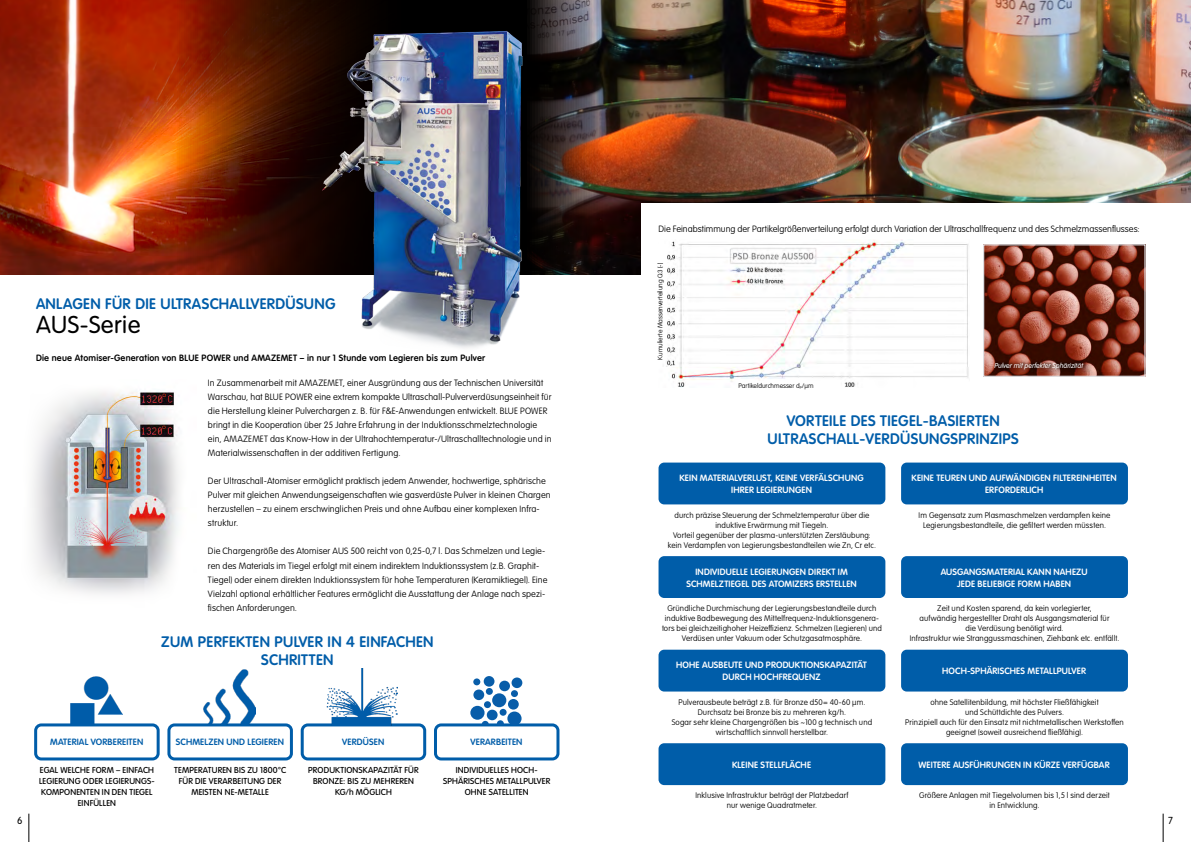
<style>
.page{position:relative;width:1191px;height:842px;background:#fff}
.page>*{position:absolute;margin:0;border:0;box-sizing:border-box;transform-origin:0 0}
.t1{font:24px "VAG Rounded Next";letter-spacing:.02em;color:#000}
.t2{font:600 15px/18px "VAG Rounded Next";letter-spacing:.02em;color:#005da9;text-align:center}
.t3{font:10px "VAG Rounded Next";color:#000}
.t4{font:300 9px/14px "VAG Rounded Next";letter-spacing:.01em;color:#000}
.t5{font:600 9px/12px "VAG Rounded Next";letter-spacing:.015em;color:#fff;text-align:center}
.t6{font:600 9px "VAG Rounded Next";letter-spacing:.02em;color:#000}
.t7{font:600 9px "VAG Rounded Next";letter-spacing:.015em;color:#005da9}
.t8{font:500 8.5px/11px "VAG Rounded Next";letter-spacing:.02em;color:#000;text-align:center}
.t9{font:300 8px/10px "VAG Rounded Next";letter-spacing:.015em;color:#000;text-align:center}
.t10{font:italic 7px "VAG Rounded Next";color:#fff}
.t11{font:300 6.6px "VAG Rounded Next";color:#000}
</style>
<div class="page">
<img style="left:0;top:0;width:414px;height:275px">
<div style="left:658px;top:556px;width:227px;height:42px;background:#005da9;border-radius:6px"></div>
<div style="left:658px;top:463px;width:227px;height:41px;background:#005da9;border-radius:6px"></div>
<div style="left:658px;top:650px;width:227px;height:41px;background:#005da9;border-radius:6px"></div>
<div style="left:658px;top:743px;width:227px;height:42px;background:#005da9;border-radius:6px"></div>
<div style="left:901px;top:556px;width:227px;height:42px;background:#005da9;border-radius:6px"></div>
<div style="left:901px;top:463px;width:227px;height:41px;background:#005da9;border-radius:6px"></div>
<div style="left:901px;top:650px;width:227px;height:41px;background:#005da9;border-radius:6px"></div>
<div style="left:901px;top:743px;width:227px;height:42px;background:#005da9;border-radius:6px"></div>
<div style="left:34px;top:723px;width:126px;height:37px;border:3px solid #005da9;border-radius:6px"></div>
<div style="left:167px;top:723px;width:126px;height:37px;border:3px solid #005da9;border-radius:6px"></div>
<div style="left:301px;top:723px;width:125px;height:37px;border:3px solid #005da9;border-radius:6px"></div>
<div style="left:434px;top:723px;width:125px;height:37px;border:3px solid #005da9;border-radius:6px"></div>
<img style="left:71px;top:676px;width:51px;height:49px">
<img style="left:204px;top:669px;width:52px;height:56px">
<img style="left:326px;top:668px;width:71px;height:58px">
<svg style="left:470px;top:676px;width:52px;height:49px"></svg>
<svg style="left:28px;top:814px;width:1px;height:28px"></svg>
<svg style="left:1162px;top:814px;width:1px;height:28px"></svg>
<img style="left:524px;top:0;width:667px;height:274px">
<img style="left:32px;top:392px;width:147px;height:202px">
<img style="left:315px;top:24px;width:221px;height:324px">
<div style="left:642px;top:203px;width:549px;height:84px;background:#fff"></div>
<img style="left:666px;top:239px;width:303px;height:149px">
<div style="left:652px;top:244px;width:15px;height:116px;background:#fff"></div>
<div style="left:738px;top:381px;width:101px;height:8px;background:#fff"></div>
<img style="left:985px;top:246px;width:158px;height:129px">
<div style="left:983px;top:244px;width:162px;height:133px;border:1px solid #e1e3e7"></div>
<div style="left:993px;top:361px;width:99px;height:17px;background:#000;opacity:.75"></div>
<svg style="left:993px;top:360px;width:94px;height:12px"></svg>
<h2 class="t2" style="left:36px;top:295px;width:301px">ANLAGEN FÜR DIE ULTRASCHALLVERDÜSUNG</h2>
<h1 class="t1" style="left:36px;top:311px;width:106px">AUS-Serie</h1>
<p class="t6" style="left:36px;top:352px;width:450px">Die neue Atomiser-Generation von BLUE POWER und AMAZEMET – in nur 1 Stunde vom Legieren bis zum Pulver</p>
<p class="t4" style="left:208px;top:377px;width:345px">In Zusammenarbeit mit AMAZEMET, einer Ausgründung aus der Technischen Universität Warschau, hat BLUE POWER eine extrem kompakte Ultraschall-Pulververdüsungseinheit für die Herstellung kleiner Pulverchargen z. B. für F&amp;E-Anwendungen entwickelt. BLUE POWER bringt in die Kooperation über 25 Jahre Erfahrung in der Induktionsschmelztechnologie ein, AMAZEMET das Know-How in der Ultrahochtemperatur-/Ultraschalltechnologie und in Materialwissenschaften in der additiven Fertigung.</p>
<p class="t4" style="left:208px;top:475px;width:344px">Der Ultraschall-Atomiser ermöglicht praktisch jedem Anwender, hochwertige, sphärische Pulver mit gleichen Anwendungseigenschaften wie gasverdüste Pulver in kleinen Chargen herzustellen – zu einem erschwinglichen Preis und ohne Aufbau einer komplexen Infra&shy;struktur.</p>
<p class="t4" style="left:208px;top:545px;width:341px">Die Chargengröße des Atomiser AUS 500 reicht von 0,25-0,7 l. Das Schmelzen und Legie&shy;ren des Materials im Tiegel erfolgt mit einem indirektem Induktionssystem (z.B. Graphit-Tiegel) oder einem direkten Induktionssystem für hohe Temperaturen (Keramiktiegel). Eine Vielzahl optional erhältlicher Features ermöglicht die Ausstattung der Anlage nach spezi&shy;fischen Anforderungen.</p>
<h2 class="t2" style="left:161px;top:633px;width:274px">ZUM PERFEKTEN PULVER IN 4 EINFACHEN<br>SCHRITTEN</h2>
<p class="t7" style="left:50px;top:737px;width:95px">MATERIAL VORBEREITEN</p>
<p class="t7" style="left:176px;top:737px;width:109px">SCHMELZEN UND LEGIEREN</p>
<p class="t7" style="left:342px;top:737px;width:43px">VERDÜSEN</p>
<p class="t7" style="left:470px;top:737px;width:53px">VERARBEITEN</p>
<p class="t8" style="left:39px;top:765px;width:117px">EGAL WELCHE FORM – EINFACH<br>LEGIERUNG ODER LEGIERUNGS-<br>KOMPONENTEN IN DEN TIEGEL<br>EINFÜLLEN</p>
<p class="t8" style="left:174px;top:765px;width:113px">TEMPERATUREN BIS ZU 1800°C<br>FÜR DIE VERARBEITUNG DER<br>MEISTEN NE-METALLE</p>
<p class="t8" style="left:308px;top:765px;width:112px">PRODUKTIONSKAPAZITÄT FÜR<br>BRONZE: BIS ZU MEHREREN<br>KG/h MÖGLICH</p>
<p class="t8" style="left:443px;top:765px;width:109px">INDIVIDUELLES HOCH-<br>SPHÄRISCHES METALLPULVER<br>OHNE SATELLITEN</p>
<p class="t4" style="left:658px;top:222px;width:482px">Die Feinabstimmung der Partikelgrößenverteilung erfolgt durch Variation der Ultraschallfrequenz und des Schmelzmassenflusses:</p>
<p class="t11" style="left:656px;top:360px;width:98px;rotate:-90deg">Kumulierte Massenverteilung Q3 [-]</p>
<p class="t11" style="left:738px;top:382px;width:77px">Partikeldurchmesser d<sub>P</sub>/μm</p>
<p class="t10" style="left:994px;top:361px;width:90px">Pulver mit perfekter Sphärizität</p>
<h2 class="t2" style="left:767px;top:411px;width:253px">VORTEILE DES TIEGEL-BASIERTEN<br>ULTRASCHALL-VERDÜSUNGSPRINZIPS</h2>
<p class="t5" style="left:679px;top:472px;width:186px">KEIN MATERIALVERLUST, KEINE VERFÄLSCHUNG<br>IHRER LEGIERUNGEN</p>
<p class="t5" style="left:911px;top:472px;width:207px">KEINE TEUREN UND AUFWÄNDIGEN FILTEREINHEITEN<br>ERFORDERLICH</p>
<p class="t9" style="left:668px;top:510px;width:209px">durch präzise Steuerung der Schmelztemperatur über die induktive Erwärmung mit Tiegeln.<br>Vorteil gegenüber der plasma-unterstützten Zerstäubung: kein Verdampfen von Legierungsbestandteilen wie Zn, Cr etc.</p>
<p class="t9" style="left:918px;top:510px;width:193px">Im Gegensatz zum Plasmaschmelzen verdampfen keine<br>Legierungsbestandteile, die gefiltert werden müssten.</p>
<p class="t5" style="left:686px;top:565px;width:172px">INDIVIDUELLE LEGIERUNGEN DIREKT IM<br>SCHMELZTIEGEL DES ATOMIZERS ERSTELLEN</p>
<p class="t5" style="left:940px;top:565px;width:148px">AUSGANGSMATERIAL KANN NAHEZU<br>JEDE BELIEBIGE FORM HABEN</p>
<p class="t9" style="left:662px;top:604px;width:221px">Gründliche Durchmischung der Legierungsbestandteile durch induktive Badbewegung des Mittelfrequenz-Induktionsgenera&shy;tors bei gleichzeitighoher Heizeffizienz. Schmelzen (Legieren) und Verdüsen unter Vakuum oder Schutzgasatmosphäre.</p>
<p class="t9" style="left:909px;top:604px;width:211px">Zeit und Kosten sparend, da kein vorlegierter,<br>aufwändig hergestellter Draht als Ausgangsmaterial für<br>die Verdüsung benötigt wird.<br>Infrastruktur wie Stranggussmaschinen, Ziehbank etc. entfällt.</p>
<p class="t5" style="left:676px;top:659px;width:192px">HOHE AUSBEUTE UND PRODUKTIONSKAPAZITÄT<br>DURCH HOCHFREQUENZ</p>
<p class="t5" style="left:942px;top:665px;width:145px">HOCH-SPHÄRISCHES METALLPULVER</p>
<p class="t9" style="left:671px;top:697px;width:202px">Pulverausbeute beträgt z.B. für Bronze d50= 40-60 µm.<br>Durchsatz bei Bronze bis zu mehreren kg/h.<br>Sogar sehr kleine Chargengrößen bis ~100 g technisch und wirtschaftlich sinnvoll herstellbar.</p>
<p class="t9" style="left:905px;top:697px;width:220px">ohne Satellitenbildung, mit höchster Fließfähigkeit<br>und Schüttdichte des Pulvers.<br>Prinzipiell auch für den Einsatz mit nichtmetallischen Werkstoffen geeignet (soweit ausreichend fließfähig).</p>
<p class="t5" style="left:732px;top:759px;width:81px">KLEINE STELLFLÄCHE</p>
<p class="t5" style="left:918px;top:759px;width:193px">WEITERE AUSFÜHRUNGEN IN KÜRZE VERFÜGBAR</p>
<p class="t9" style="left:695px;top:791px;width:155px">Inklusive Infrastruktur beträgt der Platzbedarf nur wenige Quadratmeter.</p>
<p class="t9" style="left:919px;top:791px;width:192px">Größere Anlagen mit Tiegelvolumen bis 1,5 l sind derzeit in Entwicklung.</p>
<p class="t3" style="left:17px;top:815px;width:7px">6</p>
<p class="t3" style="left:1168px;top:815px;width:6px">7</p>
</div>
